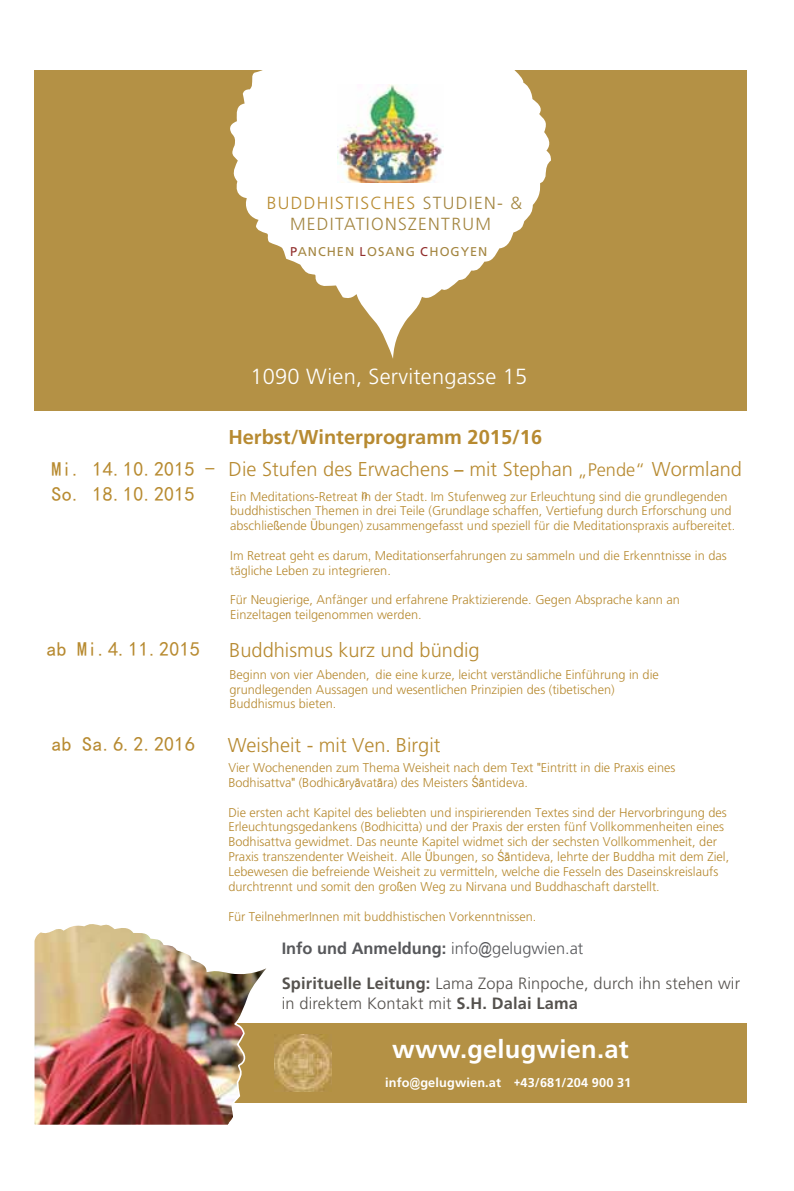
<style>
.page{position:relative;width:794px;height:1191px;background:#fff}
.page>*{position:absolute;margin:0;border:0;box-sizing:border-box;transform-origin:0 0}
.t1{font:700 25.55px "Frutiger";letter-spacing:.01em;color:#fff}
.t2{font:300 21.88px "Frutiger";letter-spacing:.01em;color:#fff}
.t3{font:300 19.95px "Frutiger";color:#b78a31}
.t4{font:700 19.95px "Frutiger";color:#b78a31}
.t5{font:19.95px "Sim Hei";letter-spacing:.01em;color:#b78a31}
.t6{font:19.95px/25px "Sim Hei";letter-spacing:.01em;color:#b88b31}
.t7{font:300 17.5px/21px "Frutiger";letter-spacing:.075em;color:#a48641;text-align:center}
.t8{font:300 16.45px/19.9px "Frutiger";letter-spacing:.01em;color:#55524e}
.t9{font:700 16.45px "Frutiger";color:#57585b}
.t10{font:300 12.78px "Frutiger";color:#b78a31}
.t11{font:700 12.78px "Frutiger";letter-spacing:.01em;color:#fff}
.t12{font:12.78px "Frutiger";letter-spacing:.075em;color:#a48641}
.t13{font:12.78px "Arial Narrow";color:#b78a31}
.s1{color:#b88b31}
.s2{color:#92302e}
.s3{font-family:"Sim Hei";font-weight:400;color:#b88b31}
.s4{font-family:"Arial Narrow";font-weight:400}
.s5{font-size:18.2px}
.s6{font-weight:300}
.s7{font-weight:700}
.s8{font-family:"Arial Narrow"}
</style>
<div class="page">
<div style="left:34px;top:1023px;width:712px;height:79px;background:#b49145"></div>
<div style="left:34px;top:70px;width:712px;height:341px;background:#b49145"></div>
<img style="left:34px;top:924px;width:242px;height:201px">
<svg style="left:230px;top:70px;width:321px;height:289px;fill:#fff"></svg>
<img style="left:337px;top:84px;width:107px;height:99px">
<img style="left:274px;top:1034px;width:57px;height:57px">
<h3 class="t7" style="left:267px;top:192px;width:257px"><span class="s1">BUDDHISTISCHES</span> STUDIEN- &amp;<br>MEDITATIONSZENTRUM</h3>
<p class="t12" style="left:290px;top:244px;width:199px"><span class="s2">P</span>ANCHEN <span class="s2">L</span>OSANG <span class="s2">C</span>HOGYEN</p>
<h2 class="t2" style="left:250px;top:364px;width:278px">1090 Wien, Servitengasse 15</h2>
<h3 class="t4" style="left:228px;top:425px;width:315px">Herbst/Winterprogramm 2015/16</h3>
<h3 class="t3" style="left:92px;top:458px;width:651px"><span class="s3">14.10.2015 -</span> Die Stufen des Erwachens <span class="s4">–</span> mit Stephan <span class="s5">„Pende“</span> Wormland</h3>
<h3 class="t6" style="left:51px;top:456px;width:145px">Mi.<br>So. 18.10.2015</h3>
<p class="t10" style="left:230px;top:489px;width:499px">Ein Meditations-Retreat in der Stadt. Im Stufenweg zur Erleuchtung sind die grundlegenden</p>
<p class="t13" style="left:362px;top:485px;width:7px">n</p>
<p class="t10" style="left:230px;top:504px;width:503px">buddhistischen Themen in drei Teile (Grundlage schaffen, Vertiefung durch Erforschung und</p>
<p class="t10" style="left:230px;top:519px;width:506px">abschlie<span class="s4">ß</span>ende <span class="s4">Ü</span>bungen) zusammengefasst und speziell für die Meditationspraxis aufbereitet.</p>
<p class="t10" style="left:230px;top:548px;width:498px">Im Retreat geht es darum<span class="s4">,</span> Meditationserfahrungen zu sammeln und die Erkenntnisse in das</p>
<p class="t10" style="left:230px;top:563px;width:162px">tägliche Leben zu integrieren.</p>
<p class="t10" style="left:230px;top:593px;width:451px">Für Neugierige, Anfänger und erfahrene Praktizierende. Gegen Absprache kann an</p>
<h3 class="t5" style="left:47px;top:638px;width:155px">ab <span class="s1">Mi</span>.4.11<span class="s1">.2015</span></h3>
<p class="t10" style="left:230px;top:608px;width:193px">Einzeltage<span class="s4">n</span> teilgenommen werden.</p>
<h3 class="t3" style="left:229px;top:639px;width:252px">Buddhismus kurz und bündig</h3>
<p class="t10" style="left:229px;top:696px;width:108px">Buddhismus bieten.</p>
<p class="t10" style="left:375px;top:667px;width:285px">die eine kurze, leicht verständliche Einführung in die</p>
<p class="t10" style="left:229px;top:667px;width:142px">Beginn von vier Abenden,</p>
<p class="t10" style="left:229px;top:682px;width:387px">grundlegenden Aussagen und wesentlichen Prinzipien des (tibetischen)</p>
<h3 class="t5" style="left:51px;top:733px;width:145px">ab Sa.6.2.2016</h3>
<h3 class="t3" style="left:228px;top:734px;width:214px">Weisheit - mit Ven<span class="s4">.</span> Birgit</h3>
<p class="t10" style="left:228px;top:760px;width:448px">Vier Wochenenden zum Thema Weisheit nach dem Text <span class="s4">"</span>Eintritt in die Praxis eines</p>
<p class="t10" style="left:228px;top:805px;width:500px">Die ersten acht Kapitel des beliebten und inspirierenden Textes sind der Hervorbringung des</p>
<p class="t10" style="left:228px;top:775px;width:301px">Bodhisattva<span class="s4">"</span> (Bodhic<span class="s4">ā</span>ry<span class="s4">ā</span>vat<span class="s4">ā</span>ra) des Meisters <span class="s4">Śā</span>ntideva.</p>
<p class="t10" style="left:228px;top:819px;width:497px">Erleuchtungsgedankens (Bodhicitta) und der Praxis der ersten fünf Vollkommenheiten eines</p>
<p class="t10" style="left:228px;top:834px;width:490px">Bodhisattva gewidmet. Das neunte Kapitel widmet sich der sechsten Vollkommenheit, der</p>
<p class="t10" style="left:228px;top:849px;width:502px">Praxis transzendenter Weisheit. Alle <span class="s4">Ü</span>bungen, so <span class="s4">Śā</span>ntideva, lehrte der Buddha mit dem Ziel,</p>
<p class="t10" style="left:228px;top:864px;width:491px">Lebewesen die befreiende Weisheit zu vermitteln, welche die Fesseln des Daseinskreislaufs</p>
<p class="t10" style="left:228px;top:879px;width:433px">durchtrennt und somit den gro<span class="s4">ß</span>en Weg zu Nirvana und Buddhaschaft darstellt.</p>
<p class="t10" style="left:228px;top:909px;width:309px">Für TeilnehmerInnen mit buddhistischen Vorkenntnissen.</p>
<p class="t9" style="left:282px;top:939px;width:303px">Info und Anmeldung: <span class="s6">info</span><span class="s4">@</span><span class="s6">gelugwien.at</span></p>
<p class="t8" style="left:282px;top:973px;width:460px"><span class="s7">Spirituelle Leitung:</span> Lama Zopa Rinpoche, durch ihn stehen wir in direktem Kontakt mit <span class="s7">S.H. Dalai Lama</span></p>
<h1 class="t1" style="left:392px;top:1034px;width:238px">www.gelugwien.at</h1>
<p class="t11" style="left:385px;top:1075px;width:248px">info<span class="s8">@</span>gelugwien.at <span class="s8">+</span>43/681/204 900 31</p>
</div>
